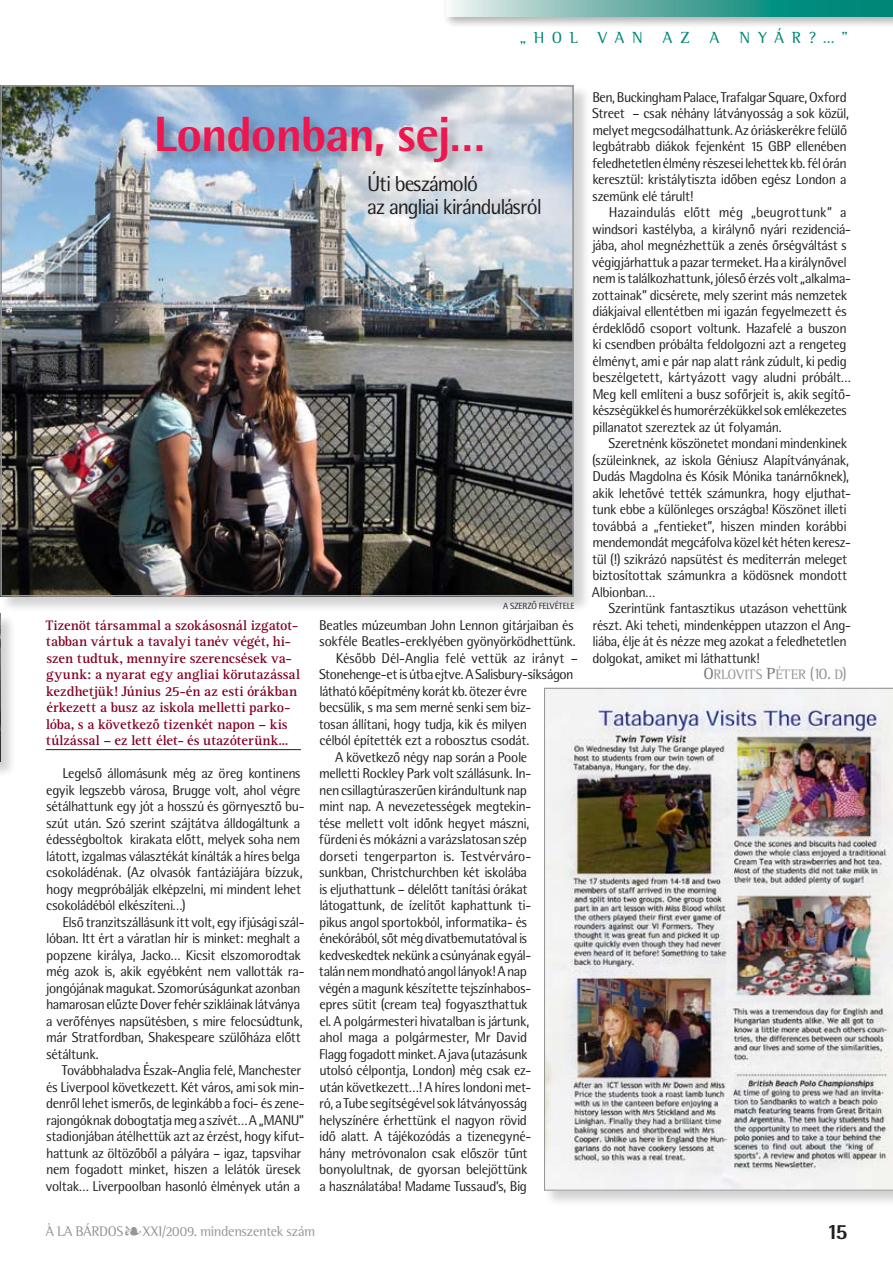
<style>
.page{position:relative;width:893px;height:1263px;background:#fff}
.page>*{position:absolute;margin:0;border:0;box-sizing:border-box;transform-origin:0 0}
.t1{font:700 49.5px "Rotis Sm Sn XPFL";color:#ed174f}
.t2{font:21.75px/23.2px "Rotis Sm Sn PFL";letter-spacing:-.01em;color:#231f20}
.t3{font:700 21.75px "Rotis Sm Sn XPFL";color:#231f20}
.t4{font:16.5px "Rotis Sm Srf PFL";color:#008676}
.t5{font:14.25px/16.5px "Rotis Sm Sn PFL";letter-spacing:.01em;color:#231f20}
.t6{font:700 14.25px/16.5px "Rotis Srf PFL";letter-spacing:.01em;color:#820024}
.t7{font:14.25px "Rotis Sm Srf PFL";letter-spacing:.01em;color:#949698}
.t8{font:14.1px "Rotis Sm Srf PFL SC850";letter-spacing:.01em;color:#949698}
.t9{font:9px "Rotis Sm Sn PFL";color:#231f20}
.s1{font-size:16.5px;color:#757779}
.s2{font-size:16.5px}
</style>
<div class="page">
<hr style="left:46px;top:749px;width:255px;height:1px;background:#231f20">
<div style="left:1px;top:85px;width:590px;height:528px;background:#231f20;opacity:.2"></div>
<img style="left:3px;top:88px;width:568px;height:506px">
<div style="left:0;top:85px;width:574px;height:512px;border:2px solid #949698"></div>
<div style="left:544px;top:688px;width:349px;height:519px;background:#231f20;opacity:.2"></div>
<img style="left:544px;top:688px;width:349px;height:503px">
<div style="left:155px;top:114px;width:341px;height:61px;background:#231f20;opacity:.35"></div>
<div style="left:442px;top:0;width:451px;height:29px;background:#231f20;opacity:.2"></div>
<svg style="left:446px;top:0;width:447px;height:17px;background:#5aada3"></svg>
<div style="left:0;top:613px;width:17px;height:166px;background:#231f20;opacity:.2"></div>
<svg style="left:0;top:613px;width:1px;height:149px"></svg>
<p class="t4" style="left:519px;top:27px;width:30px">„ HOL</p>
<p class="t4" style="left:598px;top:27px;width:16px">VAN</p>
<p class="t4" style="left:663px;top:27px;width:15px">AZ</p>
<p class="t4" style="left:710px;top:27px;width:8px">A</p>
<p class="t4" style="left:739px;top:27px;width:49px">NYÁR</p>
<p class="t4" style="left:809px;top:27px;width:40px">?…”</p>
<h1 class="t1" style="left:154px;top:103px;width:332px">Londonban, sej…</h1>
<h2 class="t2" style="left:367px;top:172px;width:175px">Úti beszámoló<br>az angliai kirándulásról</h2>
<p class="t6" style="left:46px;top:617px;width:255px">Tizenöt társammal a szokásosnál izgatot&shy;tabban vártuk a tavalyi tanév végét, hi&shy;szen tudtuk, mennyire szerencsések va&shy;gyunk: a nyarat egy angliai körutazással kezdhetjük! Június 25-én az esti órákban érkezett a busz az iskola melletti parko&shy;lóba, s a következő tizenkét napon – kis túlzással – ez lett élet- és utazóterünk…</p>
<p class="t5" style="left:46px;top:765px;width:260px;text-indent:16px">Legelső állomásunk még az öreg kontinens egyik legszebb városa, Brugge volt, ahol végre sétálhattunk egy jót a hosszú és görnyesztő bu&shy;szút után. Szó szerint szájtátva álldogáltunk a édességboltok kirakata előtt, melyek soha nem látott, izgalmas választékát kínálták a híres belga csokoládénak. (Az olvasók fantáziájára bízzuk, hogy megpróbálják elképzelni, mi mindent lehet csokoládéból elkészíteni…)</p>
<p class="t5" style="left:46px;top:913px;width:260px;text-indent:16px">Első tranzitszállásunk itt volt, egy ifjúsági szál&shy;lóban. Itt ért a váratlan hír is minket: meghalt a popzene királya, Jacko… Kicsit elszomorodtak még azok is, akik egyébként nem vallották ra&shy;jongójának magukat. Szomorúságunkat azonban hamarosan elűzte Dover fehér szikláinak látványa a verőfényes napsütésben, s mire felocsúdtunk, már Stratfordban, Shakespeare szülőháza előtt sétáltunk.</p>
<p class="t5" style="left:46px;top:1062px;width:260px;text-indent:16px">Továbbhaladva Észak-Anglia felé, Manchester és Liverpool következett. Két város, ami sok min&shy;denről lehet ismerős, de leginkább a foci- és zene&shy;rajongóknak dobogtatja meg a szívét… A „MANU” stadionjában átélhettük azt az érzést, hogy kifut&shy;hattunk az öltözőből a pályára – igaz, tapsvihar nem fogadott minket, hiszen a lelátók üresek voltak… Liverpoolban hasonló élmények után a</p>
<p class="t9" style="left:503px;top:600px;width:57px">a szerző felvétele</p>
<p class="t5" style="left:319px;top:616px;width:256px">Beatles múzeumban John Lennon gitárjaiban és</p>
<p class="t5" style="left:319px;top:633px;width:258px">sokféle Beatles-ereklyében gyönyörködhettünk.</p>
<p class="t5" style="left:336px;top:649px;width:243px">Később Dél-Anglia felé vettük az irányt –</p>
<p class="t5" style="left:319px;top:666px;width:255px">Stonehenge-et is útba ejtve. A Salisbury-síkságon</p>
<p class="t5" style="left:319px;top:682px;width:209px">látható kőépítmény korát kb. ötezer évre</p>
<p class="t5" style="left:319px;top:699px;width:213px">becsülik, s ma sem merné senki sem biz-</p>
<p class="t5" style="left:319px;top:715px;width:209px">tosan állítani, hogy tudja, kik és milyen</p>
<p class="t5" style="left:319px;top:732px;width:211px">célból építették ezt a robosztus csodát.</p>
<p class="t5" style="left:335px;top:748px;width:193px">A következő négy nap során a Poole</p>
<p class="t5" style="left:319px;top:765px;width:213px">melletti Rockley Park volt szállásunk. In-</p>
<p class="t5" style="left:319px;top:781px;width:209px">nen csillagtúraszerűen kirándultunk nap</p>
<p class="t5" style="left:319px;top:798px;width:213px">mint nap. A nevezetességek megtekin-</p>
<p class="t5" style="left:319px;top:814px;width:212px">tése mellett volt időnk hegyet mászni,</p>
<p class="t5" style="left:319px;top:831px;width:209px">fürdeni és mókázni a varázslatosan szép</p>
<p class="t5" style="left:319px;top:847px;width:212px">dorseti tengerparton is. Testvérváro-</p>
<p class="t5" style="left:320px;top:864px;width:208px">sunkban, Christchurchben két iskolába</p>
<p class="t5" style="left:319px;top:880px;width:209px">is eljuthattunk – délelőtt tanítási órákat</p>
<p class="t5" style="left:319px;top:897px;width:213px">látogattunk, de ízelítőt kaphattunk ti-</p>
<p class="t5" style="left:319px;top:913px;width:209px">pikus angol sportokból, informatika- és</p>
<p class="t5" style="left:319px;top:930px;width:209px">énekórából, sőt még divatbemutatóval is</p>
<p class="t5" style="left:319px;top:946px;width:213px">kedveskedtek nekünk a csúnyának egyál-</p>
<p class="t5" style="left:319px;top:963px;width:209px">talán nem mondható angol lányok! A nap</p>
<p class="t5" style="left:319px;top:979px;width:213px">végén a magunk készítette tejszínhabos-</p>
<p class="t5" style="left:319px;top:996px;width:209px">epres sütit (cream tea) fogyaszthattuk</p>
<p class="t5" style="left:319px;top:1012px;width:211px">el. A polgármesteri hivatalban is jártunk,</p>
<p class="t5" style="left:319px;top:1029px;width:208px">ahol maga a polgármester, Mr David</p>
<p class="t5" style="left:319px;top:1045px;width:209px">Flagg fogadott minket. A java (utazásunk</p>
<p class="t5" style="left:319px;top:1062px;width:213px">utolsó célpontja, London) még csak ez-</p>
<p class="t5" style="left:319px;top:1078px;width:213px">után következett…! A híres londoni met-</p>
<p class="t5" style="left:319px;top:1095px;width:209px">ró, a Tube segítségével sok látványosság</p>
<p class="t5" style="left:319px;top:1111px;width:209px">helyszínére érhettünk el nagyon rövid</p>
<p class="t5" style="left:319px;top:1128px;width:213px">idő alatt. A tájékozódás a tizenegyné-</p>
<p class="t5" style="left:319px;top:1144px;width:209px">hány metróvonalon csak először tűnt</p>
<p class="t5" style="left:319px;top:1161px;width:209px">bonyolultnak, de gyorsan belejöttünk</p>
<p class="t5" style="left:319px;top:1177px;width:208px">a használatába! Madame Tussaud’s, Big</p>
<p class="t5" style="left:592px;top:88px;width:258px">Ben, Buckingham Palace, Trafalgar Square, Oxford Street – csak néhány látványosság a sok közül, melyet megcsodálhattunk. Az óriáskerékre felülő legbátrabb diákok fejenként 15 GBP ellenében feledhetetlen élmény részesei lehettek kb. fél órán keresztül: kristálytiszta időben egész London a szemünk elé tárult!</p>
<p class="t5" style="left:592px;top:204px;width:260px;text-indent:17px">Hazaindulás előtt még „beugrottunk” a windsori kastélyba, a királynő nyári rezidenciá&shy;jába, ahol megnézhettük a zenés őrségváltást s végigjárhattuk a pazar termeket. Ha a királynővel nem is találkozhattunk, jóleső érzés volt „alkalma&shy;zottainak” dicsérete, mely szerint más nemzetek diákjaival ellentétben mi igazán fegyelmezett és érdeklődő csoport voltunk. Hazafelé a buszon ki csendben próbálta feldolgozni azt a rengeteg élményt, ami e pár nap alatt ránk zúdult, ki pedig beszélgetett, kártyázott vagy aludni próbált… Meg kell említeni a busz sofőrjeit is, akik segítő&shy;készségükkel és humorérzékükkel sok emlékezetes pillanatot szereztek az út folyamán.</p>
<p class="t5" style="left:592px;top:435px;width:260px;text-indent:17px">Szeretnénk köszönetet mondani mindenkinek (szüleinknek, az iskola Géniusz Alapítványának, Dudás Magdolna és Kósik Mónika tanárnőknek), akik lehetővé tették számunkra, hogy eljuthat&shy;tunk ebbe a különleges országba! Köszönet illeti továbbá a „fentieket”, hiszen minden korábbi mendemondát megcáfolva közel két héten keresz&shy;tül (!) szikrázó napsütést és mediterrán meleget biztosítottak számunkra a ködösnek mondott Albionban…</p>
<p class="t5" style="left:592px;top:600px;width:260px;text-indent:16px">Szerintünk fantasztikus utazáson vehettünk részt. Aki teheti, mindenképpen utazzon el Ang&shy;liába, élje át és nézze meg azokat a feledhetetlen dolgokat, amiket mi láthattunk!</p>
<p class="t8" style="left:703px;top:666px;width:144px"><span class="s1">O</span>RLOVITS <span class="s1">P</span>ÉTER <span class="s2">(10.</span> D<span class="s2">)</span></p>
<p class="t7" style="left:46px;top:1223px;width:271px">À LA BÁRDOS•XXI/2009. MINDENSZENTEK SZÁM</p>
<h2 class="t3" style="left:827px;top:1218px;width:22px">15</h2>
</div>
